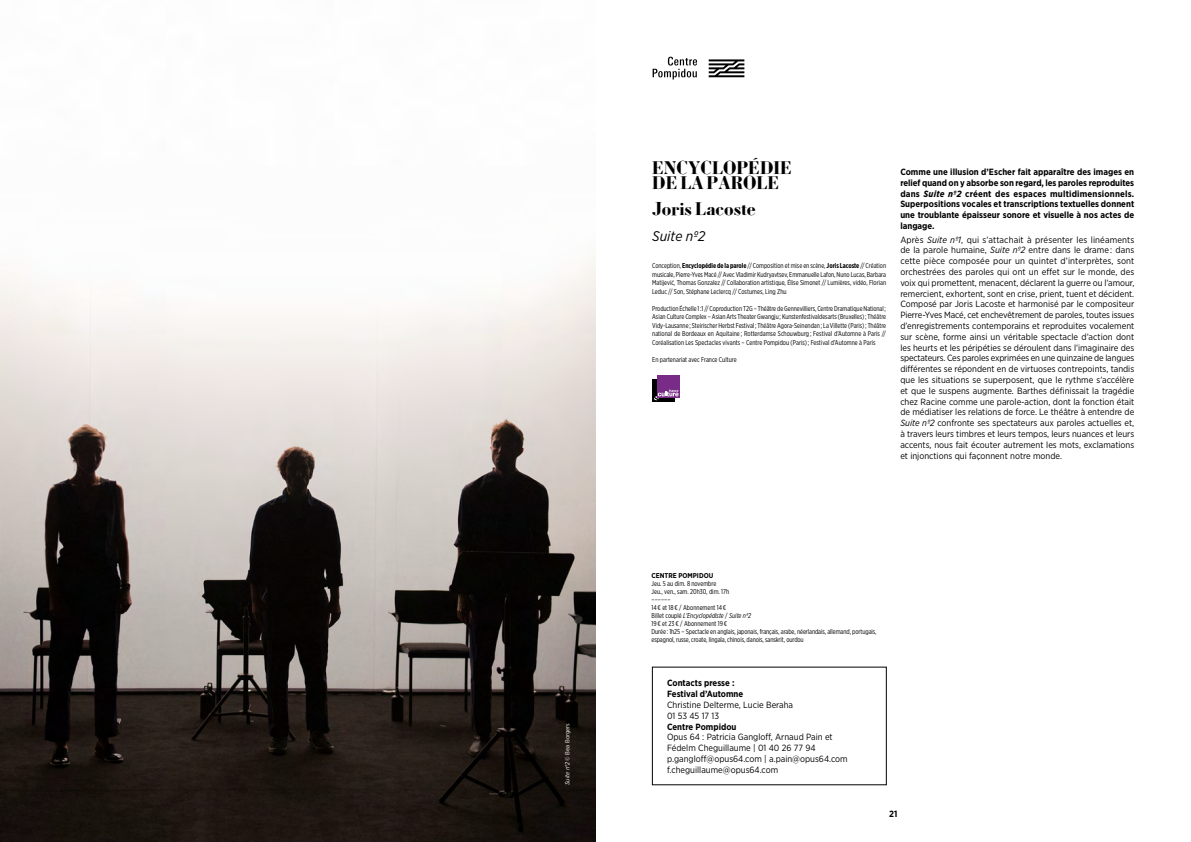
<style>
.page{position:relative;width:1191px;height:842px;background:#fff}
.page>*{position:absolute;margin:0;border:0;box-sizing:border-box;transform-origin:0 0}
.t1{font:700 19px/15px "Louvette Display";color:#000}
.t2{font:italic 14px "Gotham Narrow";color:#000}
.t3{font:9px/10.8px "Gotham Narrow";color:#000}
.t4{font:700 9px/10.8px "Gotham Narrow";color:#000;text-align:justify}
.t5{font:7px/8.5px "Gotham X Narrow";letter-spacing:-.01em;color:#000;text-align:justify}
.t6{font:700 7px "Gotham Narrow";color:#000}
.t7{font:6px "Gotham Narrow";color:#fff}
.s1{font-style:italic}
.s2{font-weight:700}
</style>
<div class="page">
<img style="left:0;top:255px;width:595px;height:587px">
<svg style="left:652px;top:57px;width:45px;height:23px"></svg>
<svg style="left:708px;top:59px;width:36px;height:18px"></svg>
<div style="left:652px;top:379px;width:23px;height:23px;background:#000"></div>
<div style="left:656px;top:374px;width:23px;height:23px;background:#792c87"></div>
<svg style="left:654px;top:389px;width:24px;height:11px"></svg>
<p class="t7" style="left:563px;top:785px;width:63px;rotate:-90deg"><span class="s1">Suite n°2</span> © Bea Borgers</p>
<h1 class="t1" style="left:652px;top:160px;width:141px">ENCYCLOPÉDIE<br>DE LA PAROLE</h1>
<h1 class="t1" style="left:652px;top:201px;width:105px">Joris Lacoste</h1>
<h2 class="t2" style="left:652px;top:227px;width:55px">Suite nº2</h2>
<p class="t5" style="left:652px;top:261px;width:235px">Conception, <span class="s2">Encyclopédie de la parole</span> // Composition et mise en scène, <span class="s2">Joris Lacoste</span> // Création musicale, Pierre-Yves Macé // Avec Vladimir Kudryavtsev, Emmanuelle Lafon, Nuno Lucas, Barbara Matijević, Thomas Gonzalez // Collaboration artistique, Élise Simonet // Lumières, vidéo, Florian Leduc // Son, Stéphane Leclercq // Costumes, Ling Zhu</p>
<p class="t5" style="left:652px;top:304px;width:235px">Production Échelle 1 :1 // Coproduction T2G – Théâtre de Gennevilliers, Centre Dramatique National ; Asian Culture Complex – Asian Arts Theater Gwangju ; Kunstenfestivaldesarts (Bruxelles) ; Théâtre Vidy-Lausanne ; Steirischer Herbst Festival ; Théâtre Agora-Seinendan ; La Villette (Paris) ; Théâtre national de Bordeaux en Aquitaine ; Rotterdamse Schouwburg ; Festival d’Automne à Paris // Coréalisation Les Spectacles vivants – Centre Pompidou (Paris) ; Festival d’Automne à Paris</p>
<p class="t5" style="left:652px;top:355px;width:86px">En partenariat avec France Culture</p>
<p class="t4" style="left:900px;top:166px;width:235px">Comme une illusion d’Escher fait apparaître des images en relief quand on y absorbe son regard, les paroles reproduites dans <span class="s1">Suite nº2</span> créent des espaces multidimensionnels.<br>Superpositions vocales et transcriptions textuelles donnent une troublante épaisseur sonore et visuelle à nos actes de langage.</p>
<p class="t3" style="left:900px;top:234px;width:235px;text-align:justify">Après <span class="s1">Suite nº1</span>, qui s’attachait à présenter les linéaments de la parole humaine, <span class="s1">Suite nº2</span> entre dans le drame : dans cette pièce composée pour un quintet d’interprètes, sont orchestrées des paroles qui ont un effet sur le monde, des voix qui promettent, menacent, déclarent la guerre ou l’amour, remercient, exhortent, sont en crise, prient, tuent et décident.<br>Composé par Joris Lacoste et harmonisé par le compositeur Pierre-Yves Macé, cet enchevêtrement de paroles, toutes issues d’enregistrements contemporains et reproduites vocalement sur scène, forme ainsi un véritable spectacle d’action dont les heurts et les péripéties se déroulent dans l’imaginaire des spectateurs. Ces paroles exprimées en une quinzaine de langues différentes se répondent en de virtuoses contrepoints, tandis que les situations se superposent, que le rythme s’accélère et que le suspens augmente. Barthes définissait la tragédie chez Racine comme une parole-action, dont la fonction était de médiatiser les relations de force. Le théâtre à entendre de <span class="s1">Suite nº2</span> confronte ses spectateurs aux paroles actuelles et, à travers leurs timbres et leurs tempos, leurs nuances et leurs accents, nous fait écouter autrement les mots, exclamations et injonctions qui façonnent notre monde.</p>
<p class="t6" style="left:651px;top:571px;width:63px">CENTRE POMPIDOU</p>
<p class="t5" style="left:651px;top:580px;width:227px;line-height:8px;text-align:left">Jeu. 5 au dim. 8 novembre<br>Jeu., ven., sam. 20h30, dim. 17h<br>––––––<br>14 € et 18 € / Abonnement 14 €<br>Billet couplé <span class="s1">L’Encyclopédiste</span> / <span class="s1">Suite nº2<br></span>19 € et 23 € / Abonnement 19 €<br>Durée : 1h25 – Spectacle en anglais, japonais, français, arabe, néerlandais, allemand, portugais, espagnol, russe, croate, lingala, chinois, danois, sanskrit, ourdou</p>
<p class="t4" style="left:667px;top:678px;width:78px">Contacts presse :<br>Festival d’Automne</p>
<p class="t3" style="left:667px;top:699px;width:128px">Christine Delterme, Lucie Beraha<br>01 53 45 17 13</p>
<p class="t4" style="left:667px;top:721px;width:71px">Centre Pompidou</p>
<p class="t3" style="left:667px;top:732px;width:182px">Opus 64 : Patricia Gangloff, Arnaud Pain et Fédelm Cheguillaume | 01 40 26 77 94 p.gangloff@opus64.com | a.pain@opus64.com f.cheguillaume@opus64.com</p>
<p class="t4" style="left:889px;top:809px;width:10px">21</p>
</div>
